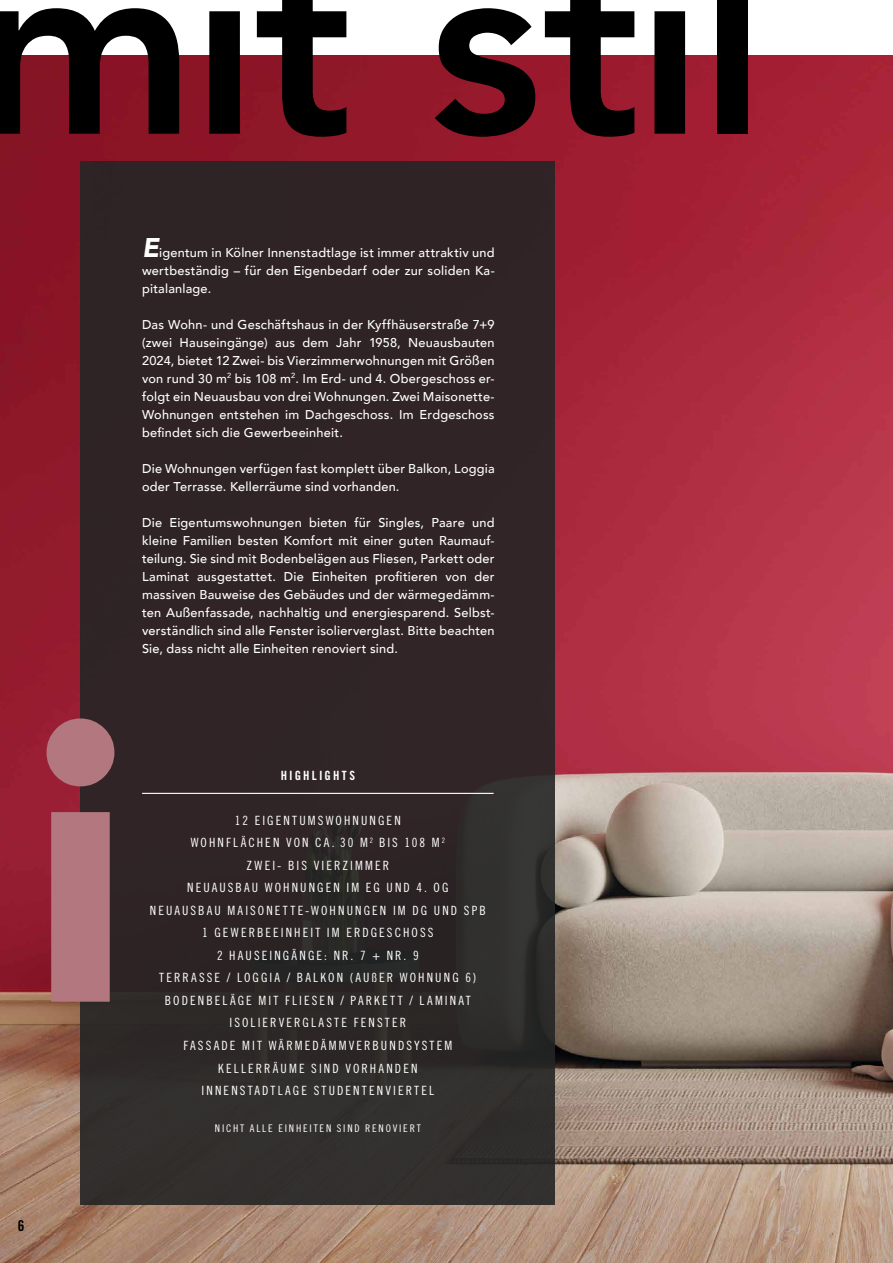
<style>
.page{position:relative;width:893px;height:1263px;background:#fff}
.page>*{position:absolute;margin:0;border:0;box-sizing:border-box;transform-origin:0 0}
.t1{font:900 390px "Avenir";color:#b2777f}
.t2{font:800 255px "Avenir";letter-spacing:-.015em;color:#000}
.t3{font:15px "Trade Gothic LT Std Bd Cn 20";color:#000}
.t4{font:500 12.75px/18px "Avenir";letter-spacing:.02em;color:#fff;text-align:justify}
.t5{font:12.75px/22.5px "Trade Gothic LT Std Cn 18";letter-spacing:.165em;color:#fff;text-align:center}
.t6{font:12.75px "Trade Gothic LT Std Bd Cn 20";letter-spacing:.165em;color:#fff}
.t7{font:10.5px "Trade Gothic LT Std Cn 18";letter-spacing:.17em;color:#fff}
.s1{font-weight:900;font-style:italic;font-size:27px}
</style>
<div class="page">
<img style="left:0;top:55px;width:893px;height:1208px">
<div style="left:81px;top:162px;width:474px;height:1043px;background:linear-gradient(to right,#2f2526,#302829)"></div>
<hr style="left:142px;top:793px;width:352px;height:1px;background:#fff">
<h2 class="t2" style="left:-27px;top:-153px;width:793px">mit stil</h2>
<h1 class="t1" style="left:30px;top:532px;width:103px">i</h1>
<p class="t4" style="left:142px;top:242px;width:354px"><span class="s1">E</span>igentum in Kölner Innenstadtlage ist immer attraktiv und wertbeständig – für den Eigenbedarf oder zur soliden Ka&shy;pitalanlage.</p>
<p class="t4" style="left:142px;top:314px;width:354px">Das Wohn- und Geschäftshaus in der Kyffhäuserstraße 7+9 (zwei Hauseingänge) aus dem Jahr 1958, Neuausbauten 2024, bietet 12 Zwei- bis Vierzimmerwohnungen mit Größen von rund 30 m<sup>2</sup> bis 108 m<sup>2</sup>. Im Erd- und 4. Obergeschoss er&shy;folgt ein Neuausbau von drei Wohnungen. Zwei Maisonette-Wohnungen entstehen im Dachgeschoss. Im Erdgeschoss befindet sich die Gewerbeeinheit.</p>
<p class="t4" style="left:142px;top:458px;width:354px">Die Wohnungen verfügen fast komplett über Balkon, Loggia oder Terrasse. Kellerräume sind vorhanden.</p>
<p class="t4" style="left:142px;top:513px;width:354px">Die Eigentumswohnungen bieten für Singles, Paare und kleine Familien besten Komfort mit einer guten Raumauf&shy;teilung. Sie sind mit Bodenbelägen aus Fliesen, Parkett oder Laminat ausgestattet. Die Einheiten profitieren von der massiven Bauweise des Gebäudes und der wärmegedämm&shy;ten Außenfassade, nachhaltig und energiesparend. Selbst&shy;verständlich sind alle Fenster isolierverglast. Bitte beachten Sie, dass nicht alle Einheiten renoviert sind.</p>
<p class="t6" style="left:281px;top:768px;width:76px">HIGHLIGHTS</p>
<p class="t5" style="left:150px;top:809px;width:337px">12 EIGENTUMSWOHNUNGEN<br>WOHNFLÄCHEN VON CA. 30 M <sup>2</sup> BIS 108 M <sup>2<br></sup>ZWEI- BIS VIERZIMMER<br>NEUAUSBAU WOHNUNGEN IM EG UND 4. OG<br>NEUAUSBAU MAISONETTE-WOHNUNGEN IM DG UND SPB 1 GEWERBEEINHEIT IM ERDGESCHOSS<br>2 HAUSEINGÄNGE: NR. 7 + NR. 9<br>TERRASSE / LOGGIA / BALKON (AUßER WOHNUNG 6)<br>BODENBELÄGE MIT FLIESEN / PARKETT / LAMINAT ISOLIERVERGLASTE FENSTER<br>FASSADE MIT WÄRMEDÄMMVERBUNDSYSTEM KELLERRÄUME SIND VORHANDEN<br>INNENSTADTLAGE STUDENTENVIERTEL</p>
<p class="t7" style="left:215px;top:1122px;width:207px">NICHT ALLE EINHEITEN SIND RENOVIERT</p>
<p class="t3" style="left:18px;top:1217px;width:8px">6</p>
</div>
